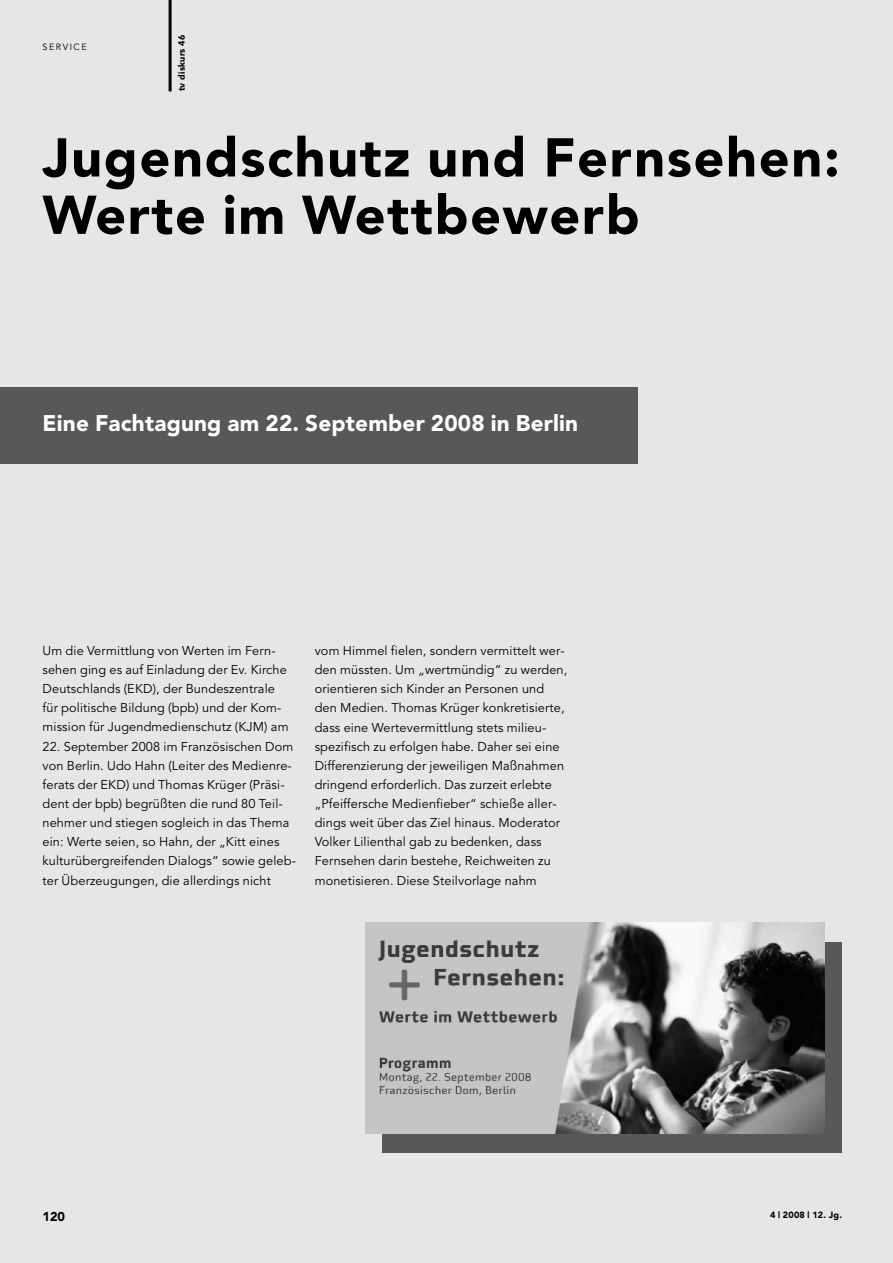
<style>
.page{position:relative;width:893px;height:1263px;background:#e6e6e6}
.page>*{position:absolute;margin:0;border:0;box-sizing:border-box;transform-origin:0 0}
.t1{font:900 54px/57.4px "Avenir";letter-spacing:.03em;color:#000}
.t2{font:900 22.5px "Avenir";letter-spacing:.01em;color:#fff}
.t3{font:12.75px/19.2px "Avenir";letter-spacing:.01em;color:#000}
.t4{font:900 12.75px "Avenir";color:#000}
.t5{font:900 9px "Avenir";letter-spacing:.025em;color:#000}
.t6{font:9px "Avenir";letter-spacing:.165em;color:#000}
</style>
<div class="page">
<hr style="left:169px;top:0;width:3px;height:91px;background:#000">
<div style="left:0;top:387px;width:638px;height:76px;background:#585858"></div>
<div style="left:383px;top:942px;width:459px;height:210px;background:#585858"></div>
<img style="left:366px;top:923px;width:459px;height:210px">
<p class="t6" style="left:43px;top:44px;width:46px">SERVICE</p>
<p class="t5" style="left:178px;top:91px;width:58px;rotate:-90deg">tv diskurs 46</p>
<h1 class="t1" style="left:43px;top:133px;width:799px">Jugendschutz und Fernsehen:<br>Werte im Wettbewerb</h1>
<h2 class="t2" style="left:43px;top:414px;width:537px">Eine Fachtagung am 22. September 2008 in Berlin</h2>
<p class="t3" style="left:43px;top:642px;width:247px">Um die Vermittlung von Werten im Fern&shy;sehen ging es auf Einladung der Ev. Kirche Deutschlands (EKD), der Bundeszentrale für politische Bildung (bpb) und der Kom&shy;mission für Jugendmedienschutz (KJM) am</p>
<p class="t3" style="left:43px;top:738px;width:255px">22. September 2008 im Französischen Dom von Berlin. Udo Hahn (Leiter des Medienre&shy;ferats der EKD) und Thomas Krüger (Präsi&shy;dent der bpb) begrüßten die rund 80 Teil&shy;nehmer und stiegen sogleich in das Thema ein: Werte seien, so Hahn, der „Kitt eines kulturübergreifenden Dialogs“ sowie geleb&shy;ter Überzeugungen, die allerdings nicht</p>
<p class="t3" style="left:315px;top:642px;width:254px">vom Himmel fielen, sondern vermittelt wer&shy;den müssten. Um „wertmündig“ zu werden, orientieren sich Kinder an Personen und den Medien. Thomas Krüger konkretisierte, dass eine Wertevermittlung stets milieu&shy;spezifisch zu erfolgen habe. Daher sei eine Differenzierung der jeweiligen Maßnahmen dringend erforderlich. Das zurzeit erlebte „Pfeiffersche Medienfieber“ schieße aller&shy;dings weit über das Ziel hinaus. Moderator Volker Lilienthal gab zu bedenken, dass Fernsehen darin bestehe, Reichweiten zu monetisieren. Diese Steilvorlage nahm</p>
<p class="t4" style="left:43px;top:1212px;width:24px">120</p>
<p class="t5" style="left:770px;top:1211px;width:73px">4 | 2008 | 12. Jg.</p>
</div>
